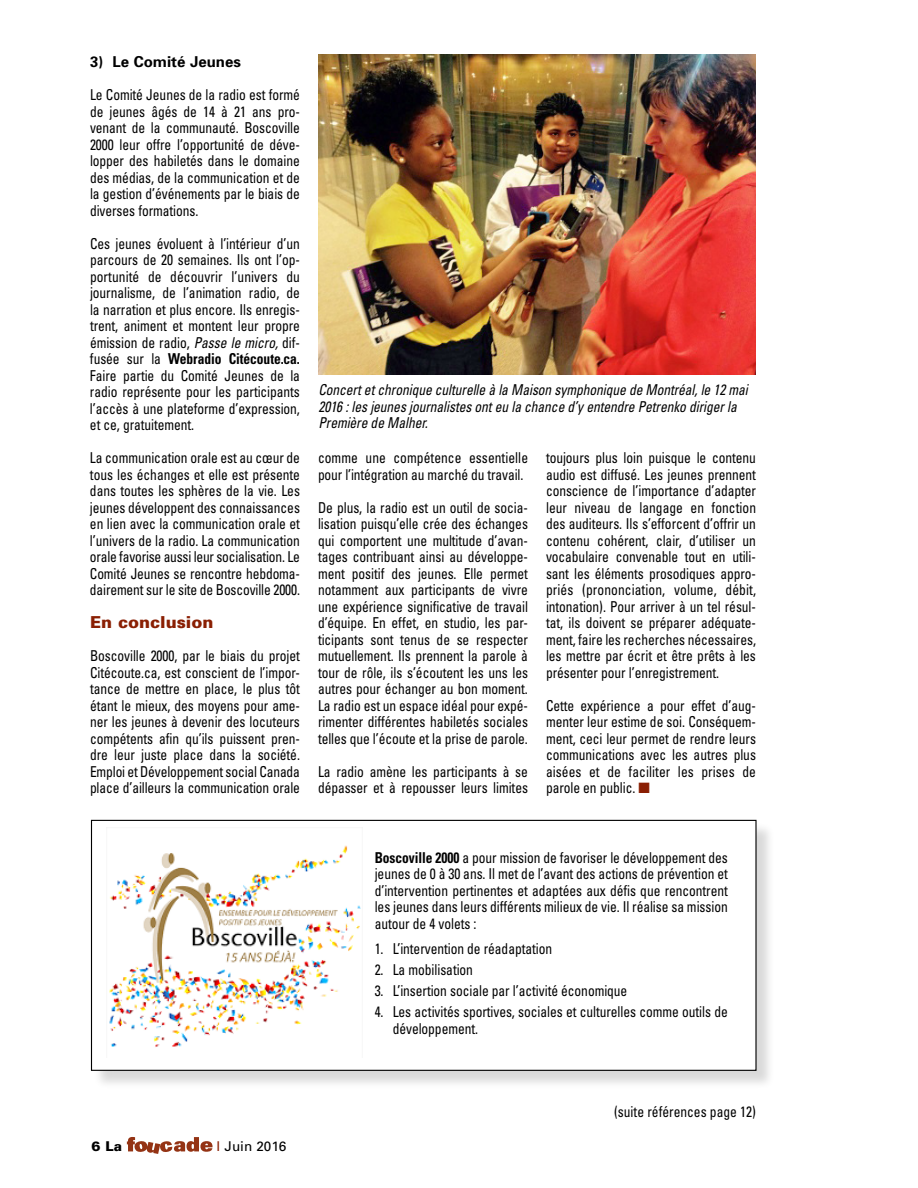
<style>
.page{position:relative;width:918px;height:1188px;background:#fff}
.page>*{position:absolute;margin:0;border:0;box-sizing:border-box;transform-origin:0 0}
.t1{font:900 16.5px "Univers";color:#8a1f03}
.t2{font:condensed 15px/16.5px "Univers";letter-spacing:-.005em;color:#000;text-align:justify;scale:.9 1}
.t3{font:italic condensed 15px/16.5px "Univers";letter-spacing:-.005em;color:#000;scale:.9 1}
.t4{font:700 15px "Univers";color:#000}
.t5{font:13.5px "Univers";color:#000}
.t6{font:900 13.5px "Univers";color:#000}
.s1{font-style:italic}
.s2{font-weight:700}
.s3{color:#8a1f03}
</style>
<div class="page">
<svg style="left:127px;top:1137px;width:86px;height:17px"></svg>
<div style="left:93px;top:822px;width:683px;height:268px;background:#000;opacity:.15"></div>
<div style="left:92px;top:820px;width:664px;height:250px;background:#fff"></div>
<div style="left:91px;top:820px;width:666px;height:251px;border:1px solid #000"></div>
<img style="left:318px;top:54px;width:438px;height:320px">
<img style="left:109px;top:845px;width:252px;height:202px">
<p class="t4" style="left:90px;top:53px;width:152px">3) Le Comité Jeunes</p>
<p class="t2" style="left:90px;top:86px;width:235px">Le Comité Jeunes de la radio est formé de jeunes âgés de 14 à 21 ans pro&shy;venant de la communauté. Boscoville 2000 leur offre l’opportunité de déve&shy;lopper des habiletés dans le domaine des médias, de la communication et de la gestion d’événements par le biais de diverses formations.</p>
<p class="t2" style="left:90px;top:235px;width:235px">Ces jeunes évoluent à l’intérieur d’un parcours de 20 semaines. Ils ont l’op&shy;portunité de découvrir l’univers du journalisme, de l’animation radio, de la narration et plus encore. Ils enregis&shy;trent, animent et montent leur propre émission de radio, <span class="s1">Passe le micro,</span> dif&shy;fusée sur la <span class="s2">Webradio Citécoute.ca.<br></span>Faire partie du Comité Jeunes de la radio représente pour les participants l’accès à une plateforme d’expression, et ce, gratuitement.</p>
<p class="t2" style="left:90px;top:449px;width:235px">La communication orale est au cœur de tous les échanges et elle est présente dans toutes les sphères de la vie. Les jeunes développent des connaissances en lien avec la communication orale et l’univers de la radio. La communication orale favorise aussi leur socialisation. Le Comité Jeunes se rencontre hebdoma&shy;dairement sur le site de Boscoville 2000.</p>
<p class="t1" style="left:90px;top:612px;width:125px">En conclusion</p>
<p class="t2" style="left:90px;top:647px;width:235px">Boscoville 2000, par le biais du projet Citécoute.ca, est conscient de l’impor&shy;tance de mettre en place, le plus tôt étant le mieux, des moyens pour ame&shy;ner les jeunes à devenir des locuteurs compétents afin qu’ils puissent pren&shy;dre leur juste place dans la société.<br>Emploi et développement social Canada place d’ailleurs la communication orale</p>
<p class="t3" style="left:318px;top:381px;width:479px">Concert et chronique culturelle à la Maison symphonique de Montréal, le 12 mai<br>2016 : les jeunes journalistes ont eu la chance d’y entendre Petrenko diriger la<br>Première de Malher.</p>
<p class="t2" style="left:318px;top:450px;width:235px">comme une compétence essentielle pour l’intégration au marché du travail.</p>
<p class="t2" style="left:318px;top:499px;width:235px">De plus, la radio est un outil de socia&shy;lisation puisqu’elle crée des échanges qui comportent une multitude d’avan&shy;tages contribuant ainsi au développe&shy;ment positif des jeunes. Elle permet notamment aux participants de vivre une expérience significative de travail d’équipe. En effet, en studio, les par&shy;ticipants sont tenus de se respecter mutuellement. Ils prennent la parole à tour de rôle, ils s’écoutent les uns les autres pour échanger au bon moment.<br>La radio est un espace idéal pour expé&shy;rimenter différentes habiletés sociales telles que l’écoute et la prise de parole.</p>
<p class="t2" style="left:318px;top:763px;width:235px">La radio amène les participants à se dépasser et à repousser leurs limites</p>
<p class="t2" style="left:546px;top:450px;width:235px">toujours plus loin puisque le contenu audio est diffusé. Les jeunes prennent conscience de l’importance d’adapter leur niveau de langage en fonction des auditeurs. Ils s’efforcent d’offrir un contenu cohérent, clair, d’utiliser un vocabulaire convenable tout en utili&shy;sant les éléments prosodiques appro&shy;priés (prononciation, volume, débit, intonation). Pour arriver à un tel résul&shy;tat, ils doivent se préparer adéquate&shy;ment, faire les recherches nécessaires, les mettre par écrit et être prêts à les présenter pour l’enregistrement.</p>
<p class="t2" style="left:546px;top:697px;width:235px">Cette expérience a pour effet d’aug&shy;menter leur estime de soi. Conséquem&shy;ment, ceci leur permet de rendre leurs communications avec les autres plus aisées et de faciliter les prises de parole en public. <span class="s3">■</span></p>
<p class="t2" style="left:375px;top:849px;width:394px"><span class="s2">Boscoville 2000</span> a pour mission de favoriser le développement des jeunes de 0 à 30 ans. Il met de l’avant des actions de prévention et d’intervention pertinentes et adaptées aux défis que rencontrent les jeunes dans leurs différents milieux de vie. Il réalise sa mission autour de 4 volets :</p>
<p class="t2" style="left:375px;top:940px;width:199px">1. L’intervention de réadaptation</p>
<p class="t2" style="left:375px;top:961px;width:111px">2. La mobilisation</p>
<p class="t2" style="left:375px;top:982px;width:282px">3. L’insertion sociale par l’activité économique</p>
<p class="t2" style="left:393px;top:1003px;width:374px;text-indent:-18px">4. Les activités sportives, sociales et culturelles comme outils de développement.</p>
<p class="t6" style="left:92px;top:1138px;width:32px">6 La</p>
<p class="t5" style="left:217px;top:1138px;width:71px"><span class="s3">I</span> Juin 2016</p>
<p class="t2" style="left:614px;top:1103px;width:159px">(suite références page 12)</p>
</div>
